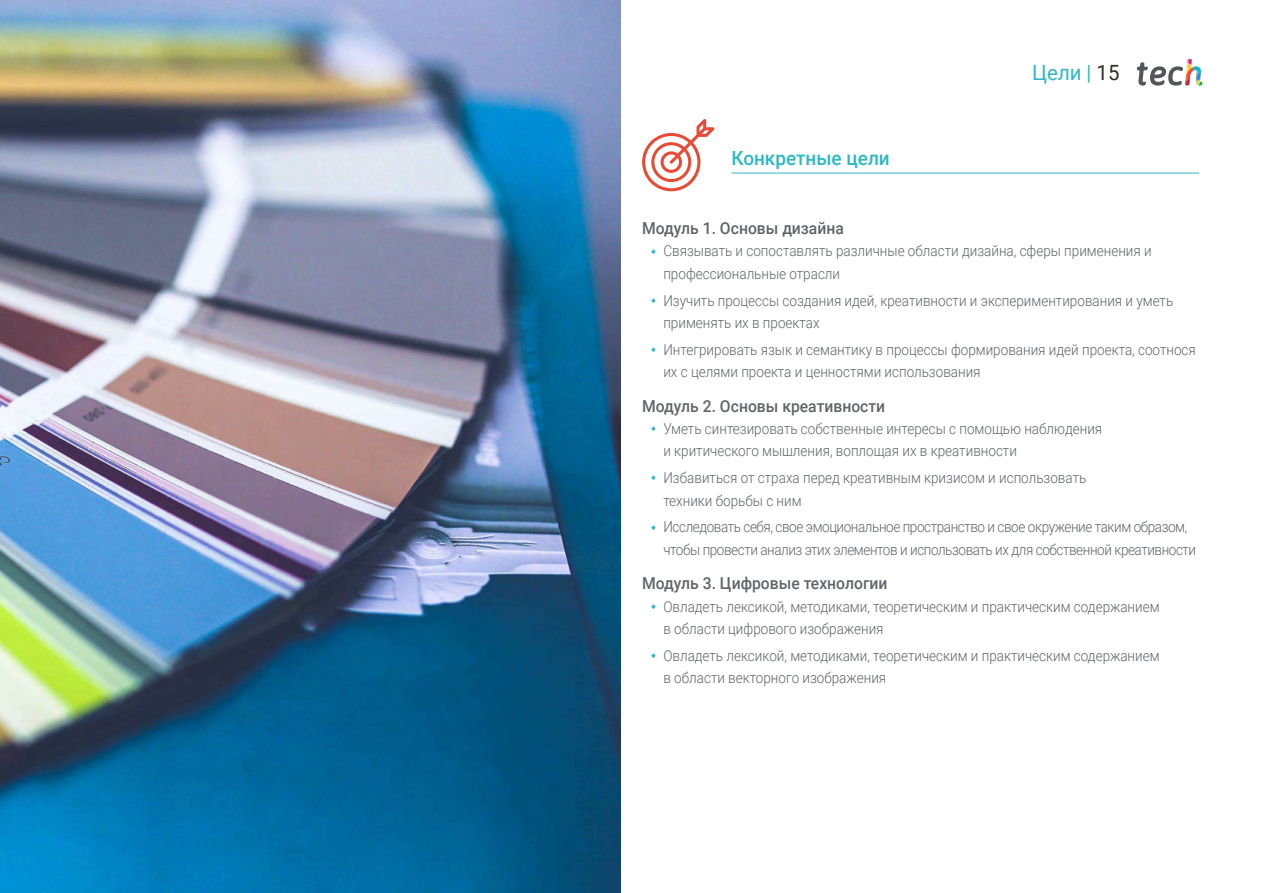
<style>
.page{position:relative;width:1263px;height:893px;background:#fff}
.page>*{position:absolute;margin:0;border:0;box-sizing:border-box;transform-origin:0 0}
.t1{font:21px "Roboto";color:#2db8c5}
.t2{font:500 19.5px "Roboto";color:#2db8c5}
.t3{font:500 16.5px "Roboto";color:#61646a;scale:.95 1}
.t4{font:300 15px/22.5px "Roboto";color:#61646a;scale:.9 1}
.t5{font:300 15px/22.5px "Roboto";letter-spacing:-.03em;color:#61646a;scale:.9 1}
.s1{color:#312e20}
</style>
<div class="page">
<hr style="left:731px;top:173px;width:468px;height:1px;background:#2db8c5">
<svg style="left:1137px;top:59px;width:65px;height:27px"></svg>
<svg style="left:642px;top:119px;width:72px;height:72px"></svg>
<img style="left:0;top:0;width:621px;height:893px">
<h2 class="t2" style="left:731px;top:144px;width:160px">Конкретные цели</h2>
<h1 class="t1" style="left:1032px;top:57px;width:89px">Цели | <span class="s1">15</span></h1>
<p class="t3" style="left:642px;top:216px;width:214px">Модуль 1. Основы дизайна</p>
<p class="t4" style="left:663px;top:239px;width:544px">Связывать и сопоставлять различные области дизайна, сферы применения и профессиональные отрасли</p>
<p class="t4" style="left:663px;top:288px;width:568px">Изучить процессы создания идей, креативности и экспериментирования и уметь применять их в проектах</p>
<p class="t4" style="left:663px;top:338px;width:593px">Интегрировать язык и семантику в процессы формирования идей проекта, соотнося их с целями проекта и ценностями использования</p>
<p class="t3" style="left:642px;top:394px;width:257px">Модуль 2. Основы креативности</p>
<p class="t4" style="left:663px;top:417px;width:489px">Уметь синтезировать собственные интересы с помощью наблюдения и критического мышления, воплощая их в креативности</p>
<p class="t4" style="left:663px;top:466px;width:471px">Избавиться от страха перед креативным кризисом и использовать техники борьбы с ним</p>
<p class="t5" style="left:663px;top:515px;width:593px">Исследовать себя, свое эмоциональное пространство и свое окружение таким образом, чтобы провести анализ этих элементов и использовать их для собственной креативности</p>
<p class="t3" style="left:642px;top:572px;width:260px">Модуль 3. Цифровые технологии</p>
<p class="t4" style="left:663px;top:594px;width:553px">Овладеть лексикой, методиками, теоретическим и практическим содержанием в области цифрового изображения</p>
<p class="t4" style="left:663px;top:644px;width:553px">Овладеть лексикой, методиками, теоретическим и практическим содержанием в области векторного изображения</p>
</div>
